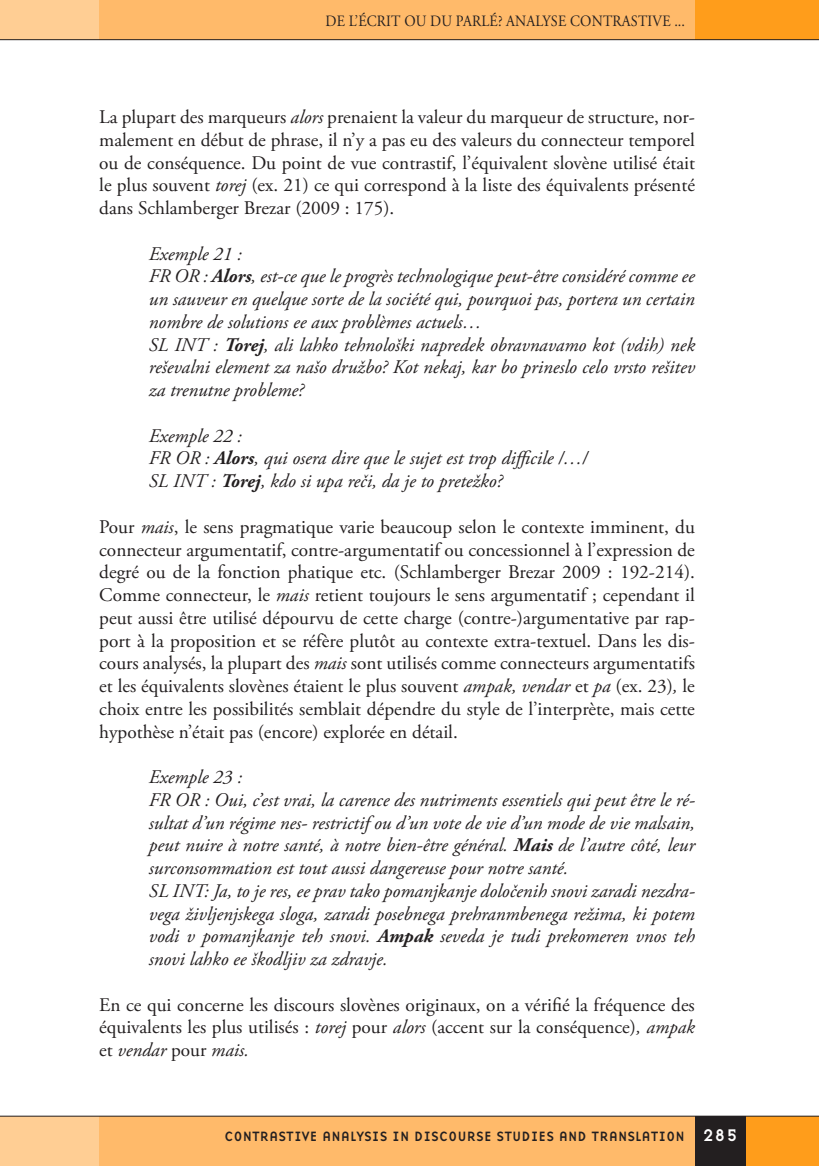
<style>
.page{position:relative;width:819px;height:1166px;background:#fff}
.page>*{position:absolute;margin:0;border:0;box-sizing:border-box;transform-origin:0 0}
.t1{font:19.25px/22.8px "Adobe Garamond Pro";color:#231f20;text-align:justify}
.t2{font:italic 19.25px/22.8px "Adobe Garamond Pro";color:#231f20}
.t3{font:17.5px "Base Nine";color:#fff}
.t4{font:15.75px "Adobe Garamond Pro";letter-spacing:.015em;color:#231f20;scale:.9 1}
.t5{font:14px "Base Nine";color:#231f20}
.s1{font-style:italic}
.s2{font-weight:700}
</style>
<div class="page">
<div style="left:99px;top:0;width:596px;height:40px;background:#ffba6a"></div>
<div style="left:74px;top:1116px;width:620px;height:50px;background:#ffba6a"></div>
<div style="left:0;top:1116px;width:99px;height:50px;background:#ffce94"></div>
<div style="left:0;top:0;width:99px;height:40px;background:#ffce94"></div>
<div style="left:745px;top:1116px;width:73px;height:50px;background:#ff9d1b"></div>
<div style="left:694px;top:1116px;width:51px;height:50px;background:#231f20"></div>
<div style="left:694px;top:0;width:124px;height:40px;background:#ff9d1b"></div>
<hr style="left:0;top:39px;width:818px;height:1px;background:#231f20">
<hr style="left:0;top:1116px;width:818px;height:1px;background:#231f20">
<p class="t4" style="left:325px;top:11px;width:401px">DE L’ÉCRIT OU DU PARLÉ? ANALYSE CONTRASTIVE ...</p>
<p class="t1" style="left:99px;top:106px;width:597px">La plupart des marqueurs <span class="s1">alors</span> prenaient la valeur du marqueur de structure, nor&shy;malement en début de phrase, il n’y a pas eu des valeurs du connecteur temporel ou de conséquence. Du point de vue contrastif, l’équivalent slovène utilisé était le plus souvent <span class="s1">torej</span> (ex. 21) ce qui correspond à la liste des équivalents présenté dans Schlamberger Brezar (2009 : 175).</p>
<p class="t2" style="left:149px;top:243px;width:547px">Exemple 21 :<br>FR OR : <span class="s2">Alors</span>, est-ce que le progrès technologique peut-être considéré comme ee un sauveur en quelque sorte de la société qui, pourquoi pas, portera un certain nombre de solutions ee aux problèmes actuels…<br>SL INT : <span class="s2">Torej</span>, ali lahko tehnološki napredek obravnavamo kot (vdih) nek reševalni element za našo družbo? Kot nekaj, kar bo prineslo celo vrsto rešitev za trenutne probleme?</p>
<p class="t2" style="left:149px;top:425px;width:440px">Exemple 22 :<br>FR OR : <span class="s2">Alors</span>, qui osera dire que le sujet est trop difficile /…/<br>SL INT : <span class="s2">Torej</span>, kdo si upa reči, da je to pretežko?</p>
<p class="t1" style="left:99px;top:516px;width:597px">Pour <span class="s1">mais</span>, le sens pragmatique varie beaucoup selon le contexte imminent, du connecteur argumentatif, contre-argumentatif ou concessionnel à l’expression de degré ou de la fonction phatique etc. (Schlamberger Brezar 2009 : 192-214).<br>Comme connecteur, le <span class="s1">mais</span> retient toujours le sens argumentatif ; cependant il peut aussi être utilisé dépourvu de cette charge (contre-)argumentative par rap&shy;port à la proposition et se réfère plutôt au contexte extra-textuel. Dans les dis&shy;cours analysés, la plupart des <span class="s1">mais</span> sont utilisés comme connecteurs argumentatifs et les équivalents slovènes étaient le plus souvent <span class="s1">ampak, vendar</span> et <span class="s1">pa</span> (ex. 23)<span class="s1">,</span> le choix entre les possibilités semblait dépendre du style de l’interprète, mais cette hypothèse n’était pas (encore) explorée en détail.</p>
<p class="t2" style="left:149px;top:766px;width:547px">Exemple 23 :<br>FR OR : Oui, c’est vrai, la carence des nutriments essentiels qui peut être le ré&shy;sultat d’un régime nes- restrictif ou d’un vote de vie d’un mode de vie malsain, peut nuire à notre santé, à notre bien-être général. <span class="s2">Mais</span> de l’autre côté, leur surconsommation est tout aussi dangereuse pour notre santé.<br>SL INT: Ja, to je res, ee prav tako pomanjkanje določenih snovi zaradi nezdra&shy;vega življenjskega sloga, zaradi posebnega prehranmbenega režima, ki potem vodi v pomanjkanje teh snovi. <span class="s2">Ampak</span> seveda je tudi prekomeren vnos teh snovi lahko ee škodljiv za zdravje.</p>
<p class="t1" style="left:99px;top:994px;width:597px">En ce qui concerne les discours slovènes originaux, on a vérifié la fréquence des équivalents les plus utilisés : <span class="s1">torej</span> pour <span class="s1">alors</span> (accent sur la conséquence)<span class="s1">, ampak </span>et <span class="s1">vendar</span> pour <span class="s1">mais.</span></p>
<p class="t5" style="left:224px;top:1126px;width:462px">CONTRASTIVE ANALYSIS IN DISCOURSE STUDIES AND TRANSLATION</p>
<p class="t3" style="left:702px;top:1123px;width:37px">285</p>
</div>
